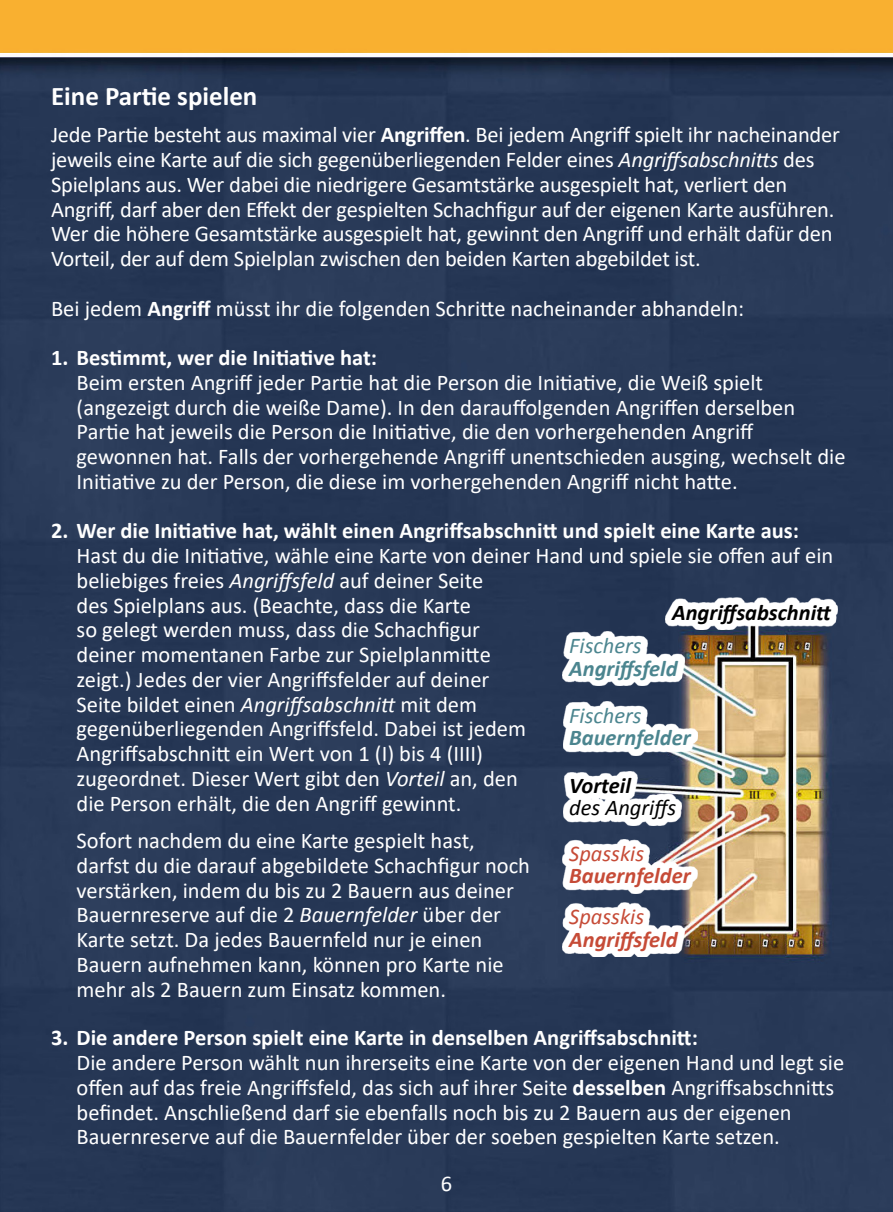
<style>
.page{position:relative;width:893px;height:1212px;background:#fff}
.page>*{position:absolute;margin:0;border:0;box-sizing:border-box;transform-origin:0 0}
.t1{font:700 27px "Calibri";color:#fff}
.t2{font:22.5px/24.8px "Calibri";color:#fff}
.t3{font:700 22.5px "Calibri";color:#fff}
.t4{font:italic 700 22.5px "Calibri";color:#000}
.t5{font:italic 700 22.5px "Calibri";color:#4b858f}
.t6{font:italic 700 22.5px "Calibri";color:#c64b37}
.t7{font:italic 22.5px "Calibri";color:#4b858f}
.t8{font:italic 22.5px "Calibri";color:#c64b37}
.t9{font:italic 22.5px "Calibri";color:#000}
.s1{font-weight:700}
.s2{font-style:italic}
</style>
<div class="page">
<img style="left:0;top:0;width:893px;height:1212px">
<svg style="left:665px;top:598px;width:173px;height:32px"></svg>
<svg style="left:562px;top:631px;width:123px;height:55px"></svg>
<svg style="left:563px;top:701px;width:135px;height:55px"></svg>
<svg style="left:563px;top:839px;width:135px;height:55px"></svg>
<svg style="left:562px;top:902px;width:123px;height:55px"></svg>
<svg style="left:564px;top:771px;width:118px;height:55px"></svg>
<p class="t1" style="left:51px;top:79px;width:208px">Eine Partie spielen</p>
<p class="t2" style="left:51px;top:122px;width:790px">Jede Partie besteht aus maximal vier <span class="s1">Angriffen</span>. Bei jedem Angriff spielt ihr nacheinander jeweils eine Karte auf die sich gegenüberliegenden Felder eines <span class="s2">Angriffsabschnitts</span> des Spielplans aus. Wer dabei die niedrigere Gesamtstärke ausgespielt hat, verliert den Angriff, darf aber den Effekt der gespielten Schachfigur auf der eigenen Karte ausführen.<br>Wer die höhere Gesamtstärke ausgespielt hat, gewinnt den Angriff und erhält dafür den Vorteil, der auf dem Spielplan zwischen den beiden Karten abgebildet ist.</p>
<p class="t2" style="left:51px;top:295px;width:695px">Bei jedem <span class="s1">Angriff</span> müsst ihr die folgenden Schritte nacheinander abhandeln:</p>
<p class="t3" style="left:51px;top:343px;width:328px">1. Bestimmt, wer die Initiative hat:</p>
<p class="t2" style="left:77px;top:369px;width:771px">Beim ersten Angriff jeder Partie hat die Person die Initiative, die Weiß spielt (angezeigt durch die weiße Dame). In den darauffolgenden Angriffen derselben Partie hat jeweils die Person die Initiative, die den vorhergehenden Angriff gewonnen hat. Falls der vorhergehende Angriff unentschieden ausging, wechselt die Initiative zu der Person, die diese im vorhergehenden Angriff nicht hatte.</p>
<p class="t3" style="left:51px;top:516px;width:749px">2. Wer die Initiative hat, wählt einen Angriffsabschnitt und spielt eine Karte aus:</p>
<p class="t2" style="left:77px;top:543px;width:758px">Hast du die Initiative, wähle eine Karte von deiner Hand und spiele sie offen auf ein beliebiges freies <span class="s2">Angriffsfeld</span> auf deiner Seite<br>des Spielplans aus. (Beachte, dass die Karte<br>so gelegt werden muss, dass die Schachfigur<br>deiner momentanen Farbe zur Spielplanmitte<br>zeigt.) Jedes der vier Angriffsfelder auf deiner<br>Seite bildet einen <span class="s2">Angriffsabschnitt</span> mit dem<br>gegenüberliegenden Angriffsfeld. Dabei ist jedem<br>Angriffsabschnitt ein Wert von 1 (I) bis 4 (IIII)<br>zugeordnet. Dieser Wert gibt den <span class="s2">Vorteil</span> an, den<br>die Person erhält, die den Angriff gewinnt.</p>
<p class="t2" style="left:77px;top:828px;width:455px">Sofort nachdem du eine Karte gespielt hast, darfst du die darauf abgebildete Schachfigur noch verstärken, indem du bis zu 2 Bauern aus deiner Bauernreserve auf die 2 <span class="s2">Bauernfelder</span> über der Karte setzt. Da jedes Bauernfeld nur je einen Bauern aufnehmen kann, können pro Karte nie mehr als 2 Bauern zum Einsatz kommen.</p>
<p class="t4" style="left:672px;top:598px;width:161px">Angriffsabschnitt</p>
<p class="t7" style="left:569px;top:630px;width:74px">Fischers</p>
<p class="t5" style="left:569px;top:654px;width:110px">Angriffsfeld</p>
<p class="t7" style="left:569px;top:700px;width:74px">Fischers</p>
<p class="t5" style="left:569px;top:723px;width:123px">Bauernfelder</p>
<p class="t4" style="left:569px;top:771px;width:63px">Vorteil</p>
<p class="t9" style="left:569px;top:792px;width:108px">des Angriffs</p>
<p class="t8" style="left:569px;top:838px;width:76px">Spasskis</p>
<p class="t6" style="left:569px;top:862px;width:123px">Bauernfelder</p>
<p class="t8" style="left:569px;top:901px;width:76px">Spasskis</p>
<p class="t6" style="left:569px;top:925px;width:110px">Angriffsfeld</p>
<p class="t3" style="left:51px;top:1023px;width:648px">3. Die andere Person spielt eine Karte in denselben Angriffsabschnitt:</p>
<p class="t2" style="left:77px;top:1050px;width:769px">Die andere Person wählt nun ihrerseits eine Karte von der eigenen Hand und legt sie offen auf das freie Angriffsfeld, das sich auf ihrer Seite <span class="s1">desselben</span> Angriffsabschnitts befindet. Anschließend darf sie ebenfalls noch bis zu 2 Bauern aus der eigenen Bauernreserve auf die Bauernfelder über der soeben gespielten Karte setzen.</p>
<p class="t2" style="left:441px;top:1171px;width:13px">6</p>
</div>
